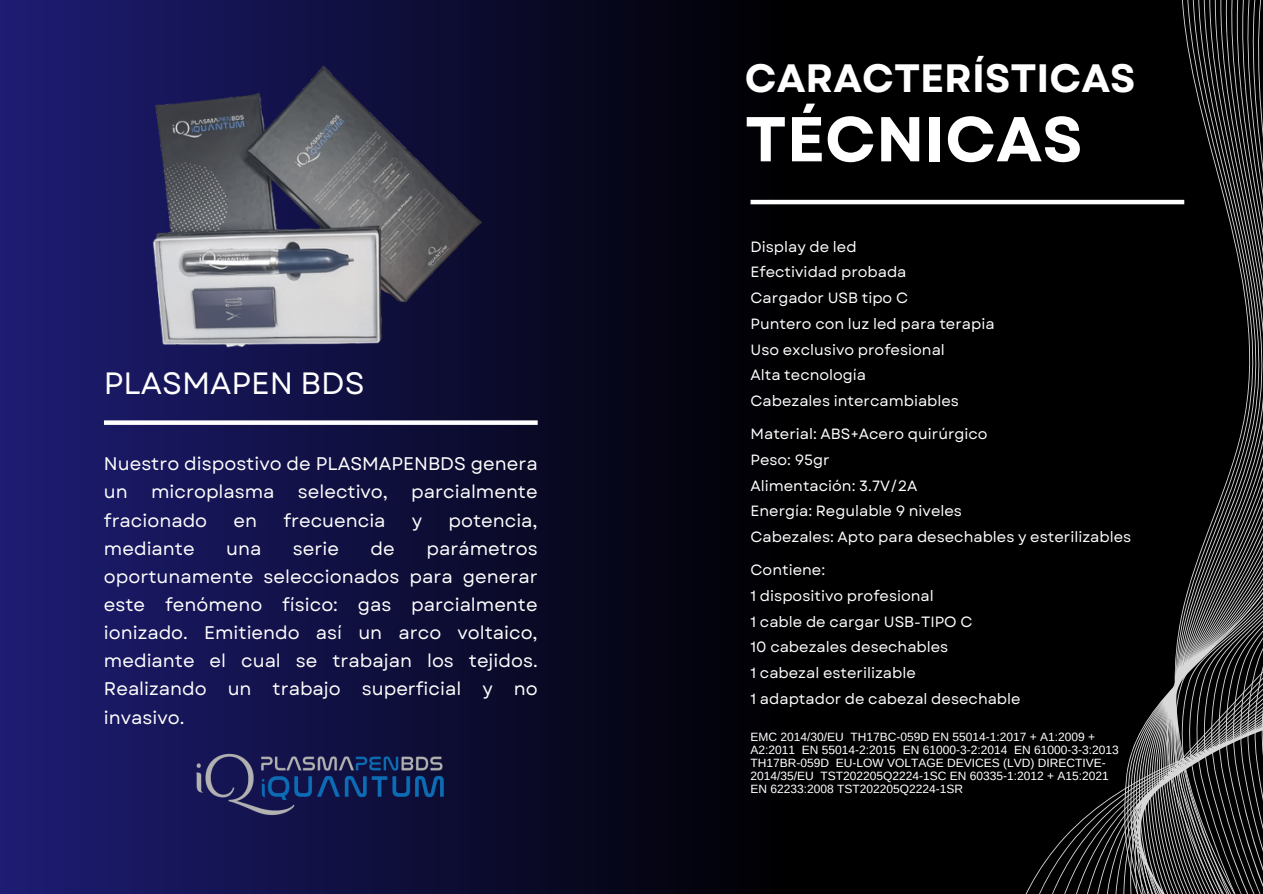
<style>
.page{position:relative;width:1263px;height:894px;background:#fff}
.page>*{position:absolute;margin:0;border:0;box-sizing:border-box;transform-origin:0 0}
.t1{font:700 63.15px "Garet";color:#fff}
.t2{font:700 39.45px "Garet";color:#fff}
.t3{font:30.75px "Garet";color:#fff}
.t4{font:18.3px/28.2px "Garet";color:#fff}
.t5{font:14.85px/25.8px "Garet";color:#fff}
.t6{font:12px/13px "Arimo";color:#fff}
</style>
<div class="page">
<div style="left:0;top:0;width:1263px;height:893px;background:#000"></div>
<div style="left:0;top:0;width:800px;height:893px;background:linear-gradient(to right,#1d1c74,#000)"></div>
<svg style="left:959px;top:0;width:304px;height:893px"></svg>
<hr style="left:750px;top:200px;width:434px;height:4px;background:#fff">
<div style="left:104px;top:420px;width:434px;height:5px;background:#fff"></div>
<img style="left:134px;top:40px;width:348px;height:338px">
<img style="left:158px;top:745px;width:323px;height:77px">
<p class="t3" style="left:104px;top:361px;width:262px">PLASMAPEN BDS</p>
<h4 class="t4" style="left:104px;top:449px;width:435px">Nuestro dispostivo de PLASMAPENBDS genera un</h4>
<h4 class="t4" style="left:151px;top:478px;width:125px">microplasma</h4>
<h4 class="t4" style="left:298px;top:478px;width:92px">selectivo,</h4>
<h4 class="t4" style="left:411px;top:478px;width:128px">parcialmente</h4>
<h4 class="t4" style="left:104px;top:506px;width:105px">fracionado</h4>
<h4 class="t4" style="left:234px;top:506px;width:25px">en</h4>
<h4 class="t4" style="left:283px;top:506px;width:104px">frecuencia</h4>
<h4 class="t4" style="left:412px;top:506px;width:12px">y</h4>
<h4 class="t4" style="left:449px;top:506px;width:91px">potencia,</h4>
<h4 class="t4" style="left:104px;top:534px;width:92px">mediante</h4>
<h4 class="t4" style="left:226px;top:534px;width:37px">una</h4>
<h4 class="t4" style="left:293px;top:534px;width:48px">serie</h4>
<h4 class="t4" style="left:371px;top:534px;width:26px">de</h4>
<h4 class="t4" style="left:104px;top:534px;width:435px;text-align:justify;text-indent:322px">parámetros oportunamente seleccionados para generar este fenómeno físico: gas parcialmente ionizado. Emitiendo así un arco voltaico, mediante el cual se trabajan los tejidos.<br>Realizando un trabajo superficial y no invasivo.</h4>
<p class="t2" style="left:745px;top:50px;width:392px">CARACTERÍSTICAS</p>
<h2 class="t1" style="left:745px;top:94px;width:339px">TÉCNICAS</h2>
<h1 class="t5" style="left:750px;top:233px;width:245px">Display de led<br>Efectividad probada<br>Cargador USB tipo C<br>Puntero con luz led para terapia<br>Uso exclusivo profesional<br>Alta tecnología<br>Cabezales intercambiables</h1>
<h5 class="t5" style="left:750px;top:421px;width:382px">Material: ABS+Acero quirúrgico<br>Peso: 95gr<br>Alimentación: 3.7V/2A<br>Energía: Regulable 9 niveles<br>Cabezales: Apto para desechables y esterilizables</h5>
<h5 class="t5" style="left:750px;top:557px;width:272px">Contiene:<br>1 dispositivo profesional<br>1 cable de cargar USB-TIPO C<br>10 cabezales desechables<br>1 cabezal esterilizable<br>1 adaptador de cabezal desechable</h5>
<h5 class="t6" style="left:750px;top:730px;width:370px">EMC 2014/30/EU TH17BC-059D EN 55014-1:2017 + A1:2009 +<br>A2:2011 EN 55014-2:2015 EN 61000-3-2:2014 EN 61000-3-3:2013</h5>
<p class="t6" style="left:750px;top:756px;width:360px">TH17BR-059D EU-LOW VOLTAGE DEVICES (LVD) DIRECTIVE-<br>2014/35/EU TST202205Q2224-1SC EN 60335-1:2012 + A15:2021<br>EN 62233:2008 TST202205Q2224-1SR</p>
</div>
